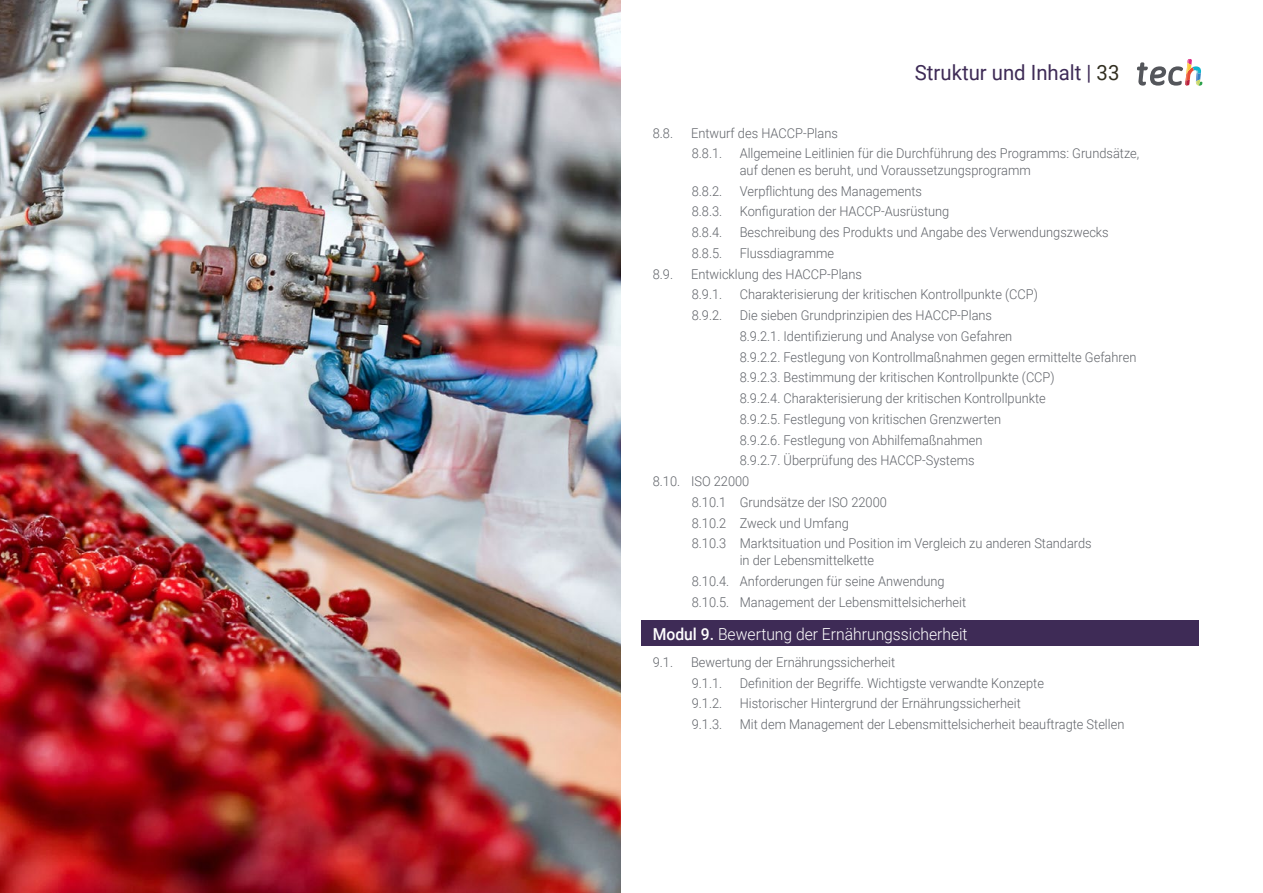
<style>
.page{position:relative;width:1263px;height:893px;background:#fff}
.page>*{position:absolute;margin:0;border:0;box-sizing:border-box;transform-origin:0 0}
.t1{font:21px "Roboto";color:#3e2b56}
.t2{font:300 16.5px "Roboto";color:#fff;scale:.95 1}
.t3{font:300 13.5px/20.7px "Roboto";color:#61646a;scale:.95 1}
.s1{color:#312e20}
.s2{font-weight:500}
</style>
<div class="page">
<div style="left:642px;top:621px;width:557px;height:25px;background:#3e2b56"></div>
<svg style="left:1137px;top:59px;width:65px;height:27px"></svg>
<img style="left:0;top:0;width:621px;height:893px">
<h1 class="t1" style="left:915px;top:57px;width:206px">Struktur und Inhalt | <span class="s1">33</span></h1>
<p class="t3" style="left:653px;top:122px;width:23px">8.8.</p>
<p class="t3" style="left:691px;top:122px;width:156px">Entwurf des HACCP-Plans<br>8.8.1.</p>
<p class="t3" style="left:740px;top:145px;width:422px;line-height:16.5px">Allgemeine Leitlinien für die Durchführung des Programms: Grundsätze, auf denen es beruht, und Voraussetzungsprogramm</p>
<p class="t3" style="left:692px;top:180px;width:34px">8.8.2.</p>
<p class="t3" style="left:740px;top:180px;width:193px">Verpflichtung des Managements</p>
<p class="t3" style="left:692px;top:201px;width:34px">8.8.3.</p>
<p class="t3" style="left:740px;top:201px;width:222px">Konfiguration der HACCP-Ausrüstung</p>
<p class="t3" style="left:692px;top:222px;width:34px">8.8.4.</p>
<p class="t3" style="left:740px;top:222px;width:390px">Beschreibung des Produkts und Angabe des Verwendungszwecks</p>
<p class="t3" style="left:692px;top:242px;width:34px">8.8.5.</p>
<p class="t3" style="left:740px;top:242px;width:101px">Flussdiagramme</p>
<p class="t3" style="left:653px;top:263px;width:23px">8.9.</p>
<p class="t3" style="left:691px;top:263px;width:181px">Entwicklung des HACCP-Plans<br>8.9.1.</p>
<p class="t3" style="left:740px;top:284px;width:315px">Charakterisierung der kritischen Kontrollpunkte (CCP)</p>
<p class="t3" style="left:692px;top:305px;width:34px">8.9.2.</p>
<p class="t3" style="left:740px;top:305px;width:267px">Die sieben Grundprinzipien des HACCP-Plans</p>
<p class="t3" style="left:740px;top:325px;width:288px">8.9.2.1. Identifizierung und Analyse von Gefahren</p>
<p class="t3" style="left:740px;top:346px;width:419px">8.9.2.2. Festlegung von Kontrollmaßnahmen gegen ermittelte Gefahren</p>
<p class="t3" style="left:740px;top:367px;width:333px">8.9.2.3. Bestimmung der kritischen Kontrollpunkte (CCP)</p>
<p class="t3" style="left:740px;top:388px;width:324px">8.9.2.4. Charakterisierung der kritischen Kontrollpunkte</p>
<p class="t3" style="left:740px;top:408px;width:277px">8.9.2.5. Festlegung von kritischen Grenzwerten</p>
<p class="t3" style="left:740px;top:429px;width:257px">8.9.2.6. Festlegung von Abhilfemaßnahmen</p>
<p class="t3" style="left:740px;top:450px;width:249px">8.9.2.7. Überprüfung des HACCP-Systems</p>
<p class="t3" style="left:653px;top:471px;width:103px">8.10. ISO 22000</p>
<p class="t3" style="left:692px;top:491px;width:207px">8.10.1 Grundsätze der ISO 22000</p>
<p class="t3" style="left:692px;top:512px;width:167px">8.10.2 Zweck und Umfang</p>
<p class="t3" style="left:692px;top:533px;width:423px">8.10.3 Marktsituation und Position im Vergleich zu anderen Standards</p>
<p class="t3" style="left:692px;top:549px;width:290px;text-indent:48px">in der Lebensmittelkette<br>8.10.4. Anforderungen für seine Anwendung<br>8.10.5. Management der Lebensmittelsicherheit</p>
<p class="t2" style="left:653px;top:622px;width:333px"><span class="s2">Modul 9.</span> Bewertung der Ernährungssicherheit</p>
<p class="t3" style="left:653px;top:651px;width:23px">9.1.</p>
<p class="t3" style="left:691px;top:651px;width:216px">Bewertung der Ernährungssicherheit<br>9.1.1.</p>
<p class="t3" style="left:740px;top:672px;width:322px">Definition der Begriffe. Wichtigste verwandte Konzepte</p>
<p class="t3" style="left:692px;top:693px;width:34px">9.1.2.</p>
<p class="t3" style="left:740px;top:693px;width:297px">Historischer Hintergrund der Ernährungssicherheit</p>
<p class="t3" style="left:692px;top:713px;width:34px">9.1.3.</p>
<p class="t3" style="left:740px;top:713px;width:406px">Mit dem Management der Lebensmittelsicherheit beauftragte Stellen</p>
</div>
